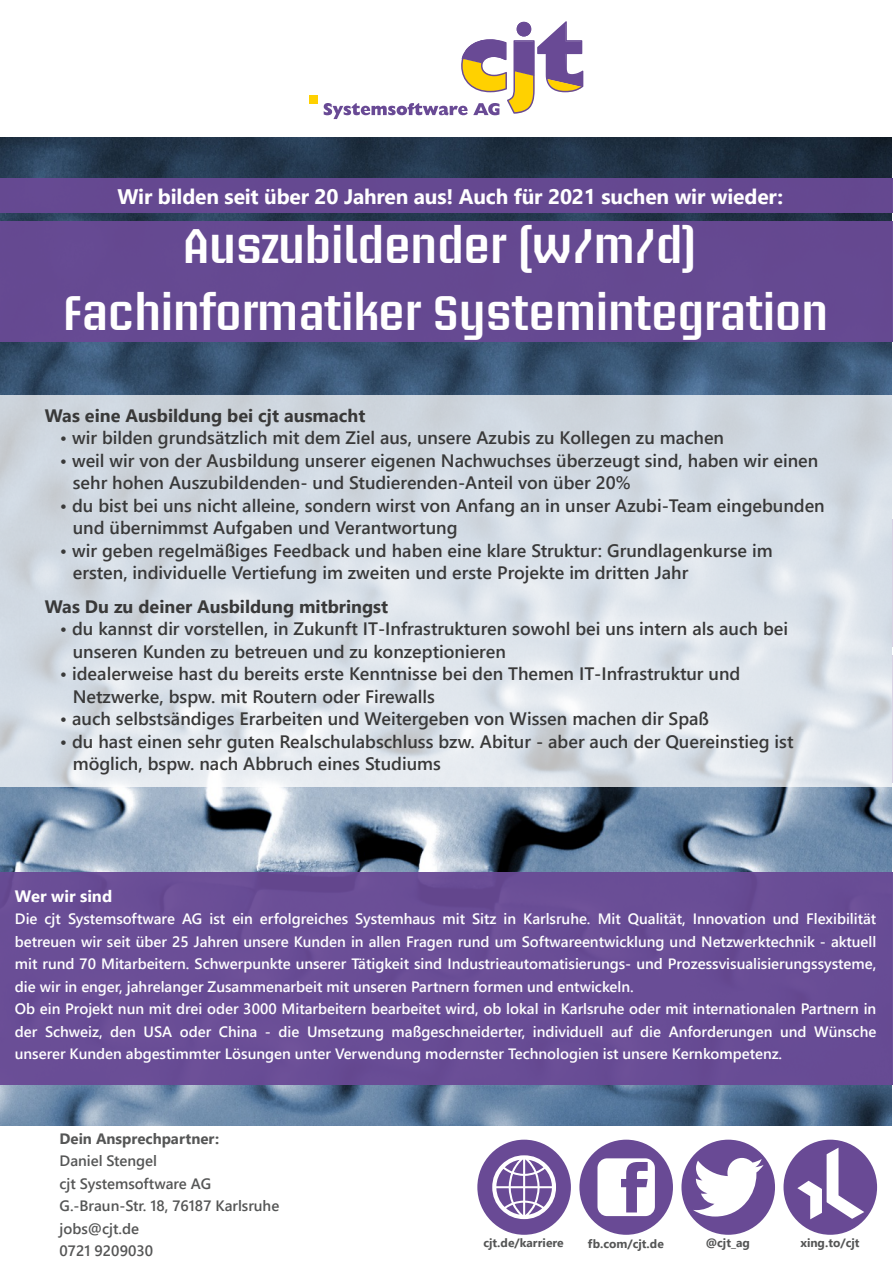
<style>
.page{position:relative;width:893px;height:1263px;background:#fff}
.page>*{position:absolute;margin:0;border:0;box-sizing:border-box;transform-origin:0 0}
.t1{font:600 48px/67.5px "Briem Akademi Std";letter-spacing:-.02em;color:#fff;text-align:center}
.t2{font:700 21px "Segoe UI";letter-spacing:-.01em;color:#fff}
.t3{font:600 18px/22.5px "Segoe UI";color:#393939}
.t4{font:700 18px "Segoe UI";color:#393939}
.t5{font:700 16.5px "Segoe UI";color:#fff}
.t6{font:600 15px/22.5px "Segoe UI";color:#fff}
.t7{font:600 15px/22.5px "Segoe UI";color:#555656}
.t8{font:700 15px "Segoe UI";color:#555656}
.t9{font:700 12px "Segoe UI";letter-spacing:.005em;color:#555656}
</style>
<div class="page">
<img style="left:0;top:137px;width:892px;height:989px">
<div style="left:579px;top:1140px;width:94px;height:95px;background:#694a95;border-radius:50%"></div>
<svg style="left:597px;top:1158px;width:58px;height:58px"></svg>
<div style="left:477px;top:1140px;width:94px;height:95px;background:#694a95;border-radius:50%"></div>
<svg style="left:492px;top:1155px;width:64px;height:64px"></svg>
<div style="left:681px;top:1140px;width:94px;height:95px;background:#694a95;border-radius:50%"></div>
<svg style="left:693px;top:1158px;width:71px;height:58px"></svg>
<div style="left:783px;top:1140px;width:94px;height:95px;background:#694a95;border-radius:50%"></div>
<svg style="left:797px;top:1148px;width:67px;height:71px"></svg>
<svg style="left:324px;top:21px;width:259px;height:98px"></svg>
<div style="left:310px;top:96px;width:8px;height:8px;background:#ffd100"></div>
<div style="left:0;top:221px;width:893px;height:121px;background:#694a95"></div>
<div style="left:0;top:872px;width:893px;height:212px;background:#694a95"></div>
<div style="left:0;top:179px;width:893px;height:34px;background:#694a95"></div>
<div style="left:0;top:395px;width:893px;height:392px;background:#fff;opacity:.75"></div>
<p class="t2" style="left:117px;top:181px;width:667px">Wir bilden seit über 20 Jahren aus! Auch für 2021 suchen wir wieder:</p>
<h1 class="t1" style="left:63px;top:212px;width:767px">Auszubildender (w/m/d)<br>Fachinformatiker Systemintegration</h1>
<p class="t4" style="left:45px;top:402px;width:322px">Was eine Ausbildung bei cjt ausmacht</p>
<p class="t3" style="left:60px;top:425px;width:666px">• wir bilden grundsätzlich mit dem Ziel aus, unsere Azubis zu Kollegen zu machen</p>
<p class="t3" style="left:73px;top:448px;width:747px;text-indent:-13px">• weil wir von der Ausbildung unserer eigenen Nachwuchses überzeugt sind, haben wir einen sehr hohen Auszubildenden‐ und Studierenden‐Anteil von über 20%</p>
<p class="t3" style="left:73px;top:493px;width:753px;text-indent:-13px">• du bist bei uns nicht alleine, sondern wirst von Anfang an in unser Azubi‐Team eingebunden und übernimmst Aufgaben und Verantwortung</p>
<p class="t3" style="left:73px;top:538px;width:701px;text-indent:-13px">• wir geben regelmäßiges Feedback und haben eine klare Struktur: Grundlagenkurse im ersten, individuelle Vertiefung im zweiten und erste Projekte im dritten Jahr</p>
<p class="t4" style="left:45px;top:593px;width:345px">Was Du zu deiner Ausbildung mitbringst</p>
<p class="t3" style="left:73px;top:617px;width:717px;text-indent:-13px">• du kannst dir vorstellen, in Zukunft IT‐Infrastrukturen sowohl bei uns intern als auch bei unseren Kunden zu betreuen und zu konzeptionieren</p>
<p class="t3" style="left:73px;top:662px;width:669px;text-indent:-13px">• idealerweise hast du bereits erste Kenntnisse bei den Themen IT‐Infrastruktur und<br>Netzwerke, bspw. mit Routern oder Firewalls</p>
<p class="t3" style="left:60px;top:707px;width:651px">• auch selbstsändiges Erarbeiten und Weitergeben von Wissen machen dir Spaß</p>
<p class="t3" style="left:73px;top:729px;width:722px;text-indent:-13px">• du hast einen sehr guten Realschulabschluss bzw. Abitur ‐ aber auch der Quereinstieg ist möglich, bspw. nach Abbruch eines Studiums</p>
<p class="t5" style="left:15px;top:884px;width:99px">Wer wir sind</p>
<p class="t6" style="left:15px;top:907px;width:863px">Die cjt Systemsoftware AG ist ein erfolgreiches Systemhaus mit Sitz in Karlsruhe. Mit Qualität, Innovation und Flexibilität betreuen wir seit über 25 Jahren unsere Kunden in allen Fragen rund um Softwareentwicklung und Netzwerktechnik ‐ aktuell mit rund 70 Mitarbeitern. Schwerpunkte unserer Tätigkeit sind Industrieautomatisierungs‐ und Prozessvisualisierungssysteme, die wir in enger, jahrelanger Zusammenarbeit mit unseren Partnern formen und entwickeln.<br>Ob ein Projekt nun mit drei oder 3000 Mitarbeitern bearbeitet wird, ob lokal in Karlsruhe oder mit internationalen Partnern in der Schweiz, den USA oder China ‐ die Umsetzung maßgeschneiderter, individuell auf die Anforderungen und Wünsche unserer Kunden abgestimmter Lösungen unter Verwendung modernster Technologien ist unsere Kernkompetenz.</p>
<p class="t8" style="left:60px;top:1127px;width:161px">Dein Ansprechpartner:</p>
<p class="t7" style="left:60px;top:1148px;width:221px">Daniel Stengel<br>cjt Systemsoftware AG<br>G.‐Braun‐Str. 18, 76187 Karlsruhe jobs@cjt.de<br>0721 9209030</p>
<p class="t9" style="left:483px;top:1234px;width:82px">cjt.de/karriere</p>
<p class="t9" style="left:588px;top:1234px;width:77px">fb.com/cjt.de</p>
<p class="t9" style="left:706px;top:1234px;width:46px">@cjt_ag</p>
<p class="t9" style="left:800px;top:1234px;width:61px">xing.to/cjt</p>
</div>
